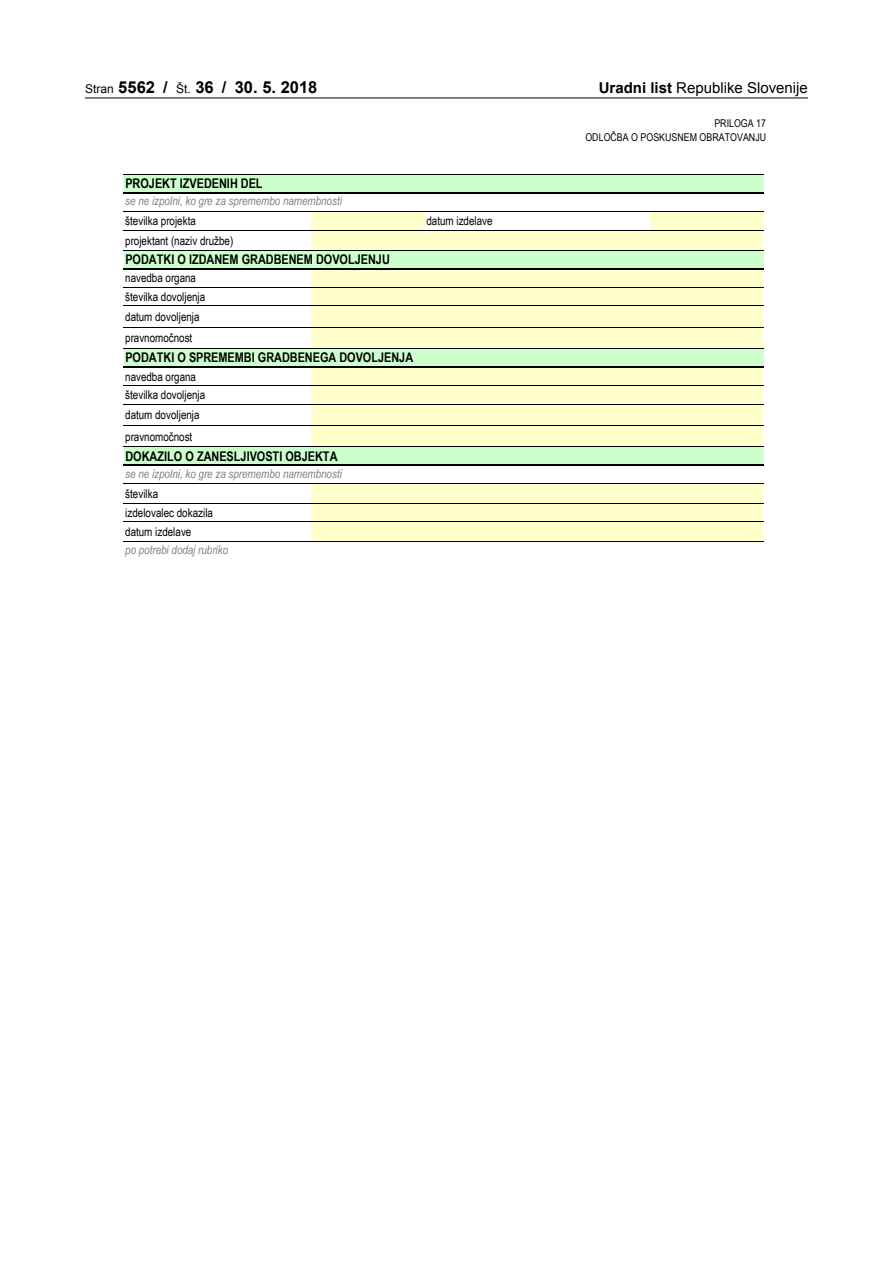
<style>
.page{position:relative;width:893px;height:1263px;background:#fff}
.page>*{position:absolute;margin:0;border:0;box-sizing:border-box;transform-origin:0 0}
.t1{font:700 16.5px "Arial";color:#000}
.t2{font:15px "Arial";color:#000}
.t3{font:700 13.35px "Arial Narrow";color:#000}
.t4{font:12px/18.6px "Arial Narrow";letter-spacing:-.005em;color:#000}
.t5{font:italic 12px "Arial Narrow";letter-spacing:-.005em;color:#808080}
.t6{font:10.8px/13.8px "Arial Narrow";letter-spacing:.005em;color:#000;text-align:right}
.s1{font-weight:400;font-size:12px}
.s2{font-weight:700}
</style>
<div class="page">
<hr style="left:85px;top:98px;width:723px;height:1px;background:#000">
<div style="left:124px;top:174px;width:639px;height:19px;background:#cfc"></div>
<div style="left:311px;top:211px;width:114px;height:20px;background:#ffc"></div>
<div style="left:650px;top:211px;width:113px;height:20px;background:#ffc"></div>
<div style="left:311px;top:231px;width:452px;height:19px;background:#ffc"></div>
<div style="left:124px;top:250px;width:639px;height:19px;background:#cfc"></div>
<div style="left:311px;top:268px;width:452px;height:19px;background:#ffc"></div>
<div style="left:311px;top:287px;width:452px;height:19px;background:#ffc"></div>
<div style="left:311px;top:306px;width:452px;height:21px;background:#ffc"></div>
<div style="left:311px;top:327px;width:452px;height:21px;background:#ffc"></div>
<div style="left:124px;top:348px;width:639px;height:19px;background:#cfc"></div>
<div style="left:311px;top:367px;width:452px;height:19px;background:#ffc"></div>
<div style="left:311px;top:385px;width:452px;height:19px;background:#ffc"></div>
<div style="left:311px;top:404px;width:452px;height:21px;background:#ffc"></div>
<div style="left:311px;top:425px;width:452px;height:22px;background:#ffc"></div>
<div style="left:124px;top:447px;width:639px;height:18px;background:#cfc"></div>
<div style="left:311px;top:484px;width:452px;height:19px;background:#ffc"></div>
<div style="left:311px;top:503px;width:452px;height:19px;background:#ffc"></div>
<div style="left:311px;top:522px;width:452px;height:19px;background:#ffc"></div>
<hr style="left:123px;top:174px;width:640px;height:1px;background:#000">
<hr style="left:123px;top:192px;width:640px;height:1px;background:#000">
<hr style="left:123px;top:211px;width:640px;height:1px;background:#000">
<hr style="left:123px;top:231px;width:640px;height:1px;background:#000">
<hr style="left:123px;top:250px;width:640px;height:1px;background:#000">
<hr style="left:123px;top:268px;width:640px;height:1px;background:#000">
<hr style="left:123px;top:287px;width:640px;height:1px;background:#000">
<hr style="left:123px;top:306px;width:640px;height:1px;background:#000">
<hr style="left:123px;top:327px;width:640px;height:1px;background:#000">
<hr style="left:123px;top:348px;width:640px;height:1px;background:#000">
<hr style="left:123px;top:366px;width:640px;height:1px;background:#000">
<hr style="left:123px;top:385px;width:640px;height:1px;background:#000">
<hr style="left:123px;top:404px;width:640px;height:1px;background:#000">
<hr style="left:123px;top:425px;width:640px;height:1px;background:#000">
<hr style="left:123px;top:447px;width:640px;height:1px;background:#000">
<hr style="left:123px;top:465px;width:640px;height:1px;background:#000">
<hr style="left:123px;top:484px;width:640px;height:1px;background:#000">
<hr style="left:123px;top:503px;width:640px;height:1px;background:#000">
<hr style="left:123px;top:522px;width:640px;height:1px;background:#000">
<hr style="left:123px;top:541px;width:640px;height:1px;background:#000">
<h1 class="t1" style="left:85px;top:75px;width:234px"><span class="s1">Stran</span> 5562 / <span class="s1">Št.</span> 36 / 30. 5. 2018</h1>
<p class="t2" style="left:599px;top:77px;width:211px"><span class="s2">Uradni list</span> Republike Slovenije</p>
<p class="t6" style="left:585px;top:116px;width:182px">PRILOGA 17<br>ODLOČBA O POSKUSNEM OBRATOVANJU</p>
<p class="t3" style="left:125px;top:173px;width:139px">PROJEKT IZVEDENIH DEL</p>
<p class="t5" style="left:125px;top:192px;width:218px">se ne izpolni, ko gre za spremembo namembnosti</p>
<p class="t4" style="left:125px;top:211px;width:72px">številka projekta</p>
<p class="t4" style="left:426px;top:211px;width:68px">datum izdelave</p>
<p class="t4" style="left:125px;top:231px;width:110px">projektant (naziv družbe)</p>
<p class="t3" style="left:125px;top:249px;width:266px">PODATKI O IZDANEM GRADBENEM DOVOLJENJU</p>
<p class="t4" style="left:125px;top:268px;width:82px">navedba organa številka dovoljenja</p>
<p class="t4" style="left:125px;top:306px;width:76px;line-height:21.3px">datum dovoljenja pravnomočnost</p>
<p class="t3" style="left:125px;top:347px;width:289px">PODATKI O SPREMEMBI GRADBENEGA DOVOLJENJA</p>
<p class="t4" style="left:125px;top:367px;width:82px">navedba organa številka dovoljenja</p>
<p class="t4" style="left:125px;top:404px;width:76px;line-height:21.3px">datum dovoljenja pravnomočnost</p>
<p class="t3" style="left:125px;top:446px;width:214px">DOKAZILO O ZANESLJIVOSTI OBJEKTA</p>
<p class="t5" style="left:125px;top:465px;width:218px">se ne izpolni, ko gre za spremembo namembnosti</p>
<p class="t4" style="left:125px;top:484px;width:89px;line-height:19px">številka<br>izdelovalec dokazila datum izdelave</p>
<p class="t5" style="left:125px;top:541px;width:105px">po potrebi dodaj rubriko</p>
</div>
